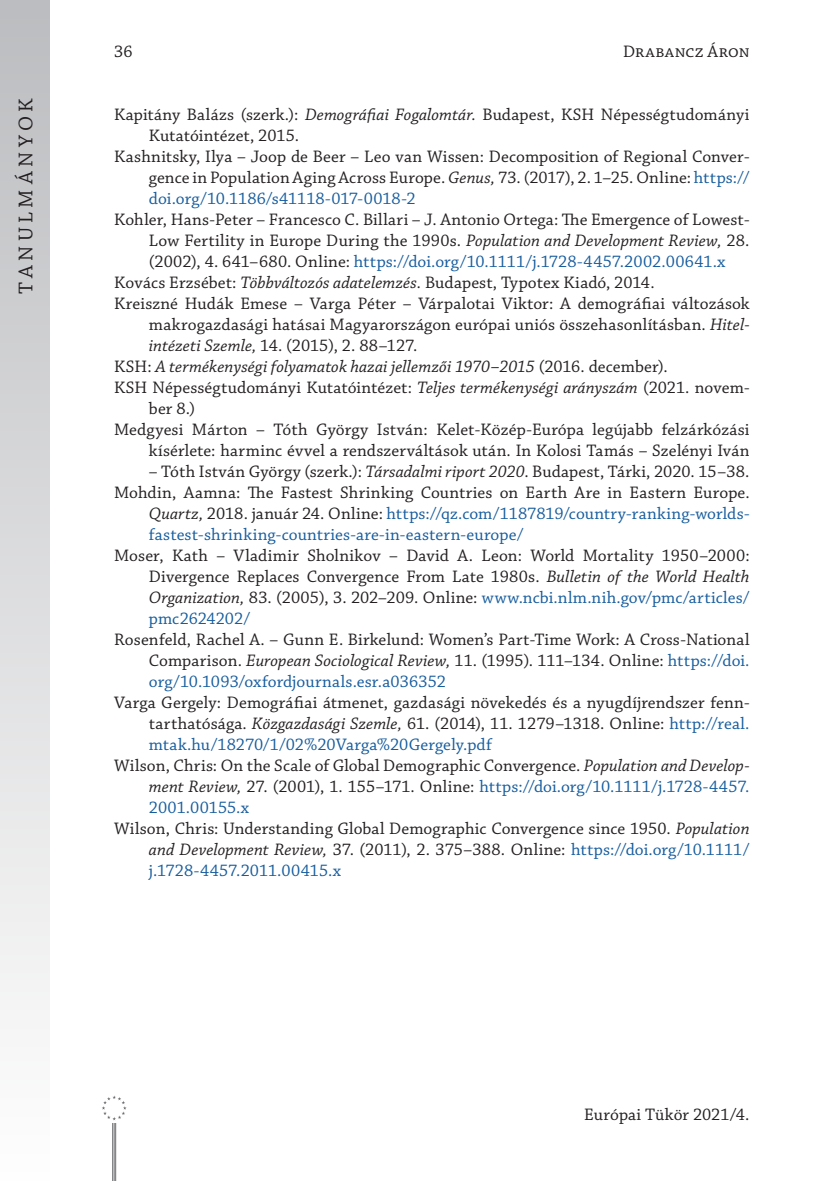
<style>
.page{position:relative;width:834px;height:1181px;background:#fff}
.page>*{position:absolute;margin:0;border:0;box-sizing:border-box;transform-origin:0 0}
.t1{font:21px "Chaparral Pro";letter-spacing:.21em;color:#231f20}
._6__Bibliography_ite{font:17.5px/21px "Chaparral Pro";letter-spacing:.005em;color:#231f20;text-align:justify}
._6__Bibliography_ite-2{font:17.5px/21px "Chaparral Pro";color:#175d9e;text-align:justify}
._6__Bibliography_ite-3{font:italic 17.5px "Chaparral Pro";letter-spacing:.005em;color:#231f20}
.s1{font-style:italic}
.s2{color:#175d9e}
.s3{font-style:normal}
.s4{color:#231f20}
.s5{font-style:italic;color:#231f20}
</style>
<div class="page">
<div style="left:0;top:0;width:50px;height:1181px;background:linear-gradient(to bottom,#bbbcbf,#fefefe)"></div>
<hr style="left:112px;top:1107px;width:1px;height:74px;background:#6c6d70">
<hr style="left:114px;top:1107px;width:1px;height:74px;background:#6c6d70">
<hr style="left:115px;top:1107px;width:1px;height:74px;background:#6c6d70">
<div style="left:99px;top:1093px;width:30px;height:29px;background:#fff"></div>
<svg style="left:102px;top:1095px;width:24px;height:25px"></svg>
<p class="_6__Bibliography_ite" style="left:114px;top:42px;width:20px">36</p>
<p class="_6__Bibliography_ite" style="left:623px;top:42px;width:128px">Drabancz Áron</p>
<p class="t1" style="left:14px;top:294px;width:197px;rotate:-90deg">TANULMÁNYOK</p>
<p class="_6__Bibliography_ite" style="left:149px;top:105px;width:602px;text-indent:-35px">Kapitány Balázs (szerk.): <span class="s1">Demográfiai Fogalomtár.</span> Budapest, KSH Népességtudományi<br>Kutatóintézet, 2015.</p>
<p class="_6__Bibliography_ite" style="left:149px;top:147px;width:602px;text-indent:-35px">Kashnitsky, Ilya – Joop de Beer – Leo van Wissen: Decomposition of Regional Conver&shy;gence in Population Aging Across Europe. <span class="s1">Genus,</span> 73. (2017), 2. 1–25. Online: <span class="s2">https:// doi.org/10.1186/s41118-017-0018-2</span></p>
<p class="_6__Bibliography_ite" style="left:149px;top:210px;width:602px;text-indent:-35px">Kohler, Hans-Peter – Francesco C. Billari – J. Antonio Ortega: The Emergence of Lowest-Low Fertility in Europe During the 1990s. <span class="s1">Population and Development Review,</span> 28. (2002), 4. 641–680. Online: <span class="s2">https://doi.org/10.1111/j.1728-4457.2002.00641.x</span></p>
<p class="_6__Bibliography_ite" style="left:114px;top:273px;width:542px">Kovács Erzsébet: <span class="s1">Többváltozós adatelemzés.</span> Budapest, Typotex Kiadó, 2014.</p>
<p class="_6__Bibliography_ite" style="left:149px;top:294px;width:602px;text-indent:-35px">Kreiszné Hudák Emese – Varga Péter – Várpalotai Viktor: A demográfiai változások makrogazdasági hatásai Magyarországon európai uniós összehasonlításban. <span class="s1">Hitel&shy;intézeti Szemle,</span> 14. (2015), 2. 88–127.</p>
<p class="_6__Bibliography_ite-3" style="left:114px;top:357px;width:555px"><span class="s3">KSH:</span> A termékenységi folyamatok hazai jellemzői 1970–2015 <span class="s3">(2016. december).</span></p>
<p class="_6__Bibliography_ite" style="left:149px;top:378px;width:602px;text-indent:-35px">KSH Népességtudományi Kutatóintézet: <span class="s1">Teljes termékenységi arányszám</span> (2021. novem&shy;ber 8.)</p>
<p class="_6__Bibliography_ite" style="left:114px;top:420px;width:636px;text-align:right">Medgyesi Márton – Tóth György István: Kelet-Közép-Európa legújabb felzárkózási kísérlete: harminc évvel a rendszerváltások után. In Kolosi Tamás – Szelényi Iván</p>
<p class="_6__Bibliography_ite" style="left:149px;top:462px;width:602px">– Tóth István György (szerk.): <span class="s1">Társadalmi riport 2020</span>. Budapest, Tárki, 2020. 15–38.</p>
<p class="_6__Bibliography_ite-2" style="left:149px;top:483px;width:602px;text-indent:-35px"><span class="s4">Mohdin, Aamna: The Fastest Shrinking Countries on Earth Are in Eastern Europe.<br></span><span class="s5">Quartz,</span> <span class="s4">2018. január 24. Online:</span> https://qz.com/1187819/country-ranking-worlds&shy;fastest-shrinking-countries-are-in-eastern-europe/</p>
<p class="_6__Bibliography_ite" style="left:149px;top:546px;width:602px;text-indent:-35px">Moser, Kath – Vladimir Sholnikov – David A. Leon: World Mortality 1950–2000:<br>Divergence Replaces Convergence From Late 1980s. <span class="s1">Bulletin of the World Health Organization,</span> 83. (2005), 3. 202–209. Online: <span class="s2">www.ncbi.nlm.nih.gov/pmc/articles/ pmc2624202/</span></p>
<p class="_6__Bibliography_ite" style="left:149px;top:630px;width:602px;text-indent:-35px">Rosenfeld, Rachel A. – Gunn E. Birkelund: Women’s Part-Time Work: A Cross-National Comparison. <span class="s1">European Sociological Review,</span> 11. (1995). 111–134. Online: <span class="s2">https://doi. org/10.1093/oxfordjournals.esr.a036352</span></p>
<p class="_6__Bibliography_ite" style="left:149px;top:693px;width:602px;text-indent:-35px">Varga Gergely: Demográfiai átmenet, gazdasági növekedés és a nyugdíjrendszer fenn&shy;tarthatósága. <span class="s1">Közgazdasági Szemle,</span> 61. (2014), 11. 1279–1318. Online: <span class="s2">http://real. mtak.hu/18270/1/02%20Varga%20Gergely.pdf</span></p>
<p class="_6__Bibliography_ite" style="left:149px;top:756px;width:602px;text-indent:-35px">Wilson, Chris: On the Scale of Global Demographic Convergence. <span class="s1">Population and Develop&shy;ment Review,</span> 27. (2001), 1. 155–171. Online: <span class="s2">https://doi.org/10.1111/j.1728-4457.<br>2001.00155.x</span></p>
<p class="_6__Bibliography_ite" style="left:149px;top:819px;width:602px;text-indent:-35px">Wilson, Chris: Understanding Global Demographic Convergence since 1950. <span class="s1">Population and Development Review,</span> 37. (2011), 2. 375–388. Online: <span class="s2">https://doi.org/10.1111/ j.1728-4457.2011.00415.x</span></p>
<p class="_6__Bibliography_ite" style="left:584px;top:1105px;width:167px">Európai Tükör 2021/4.</p>
</div>
